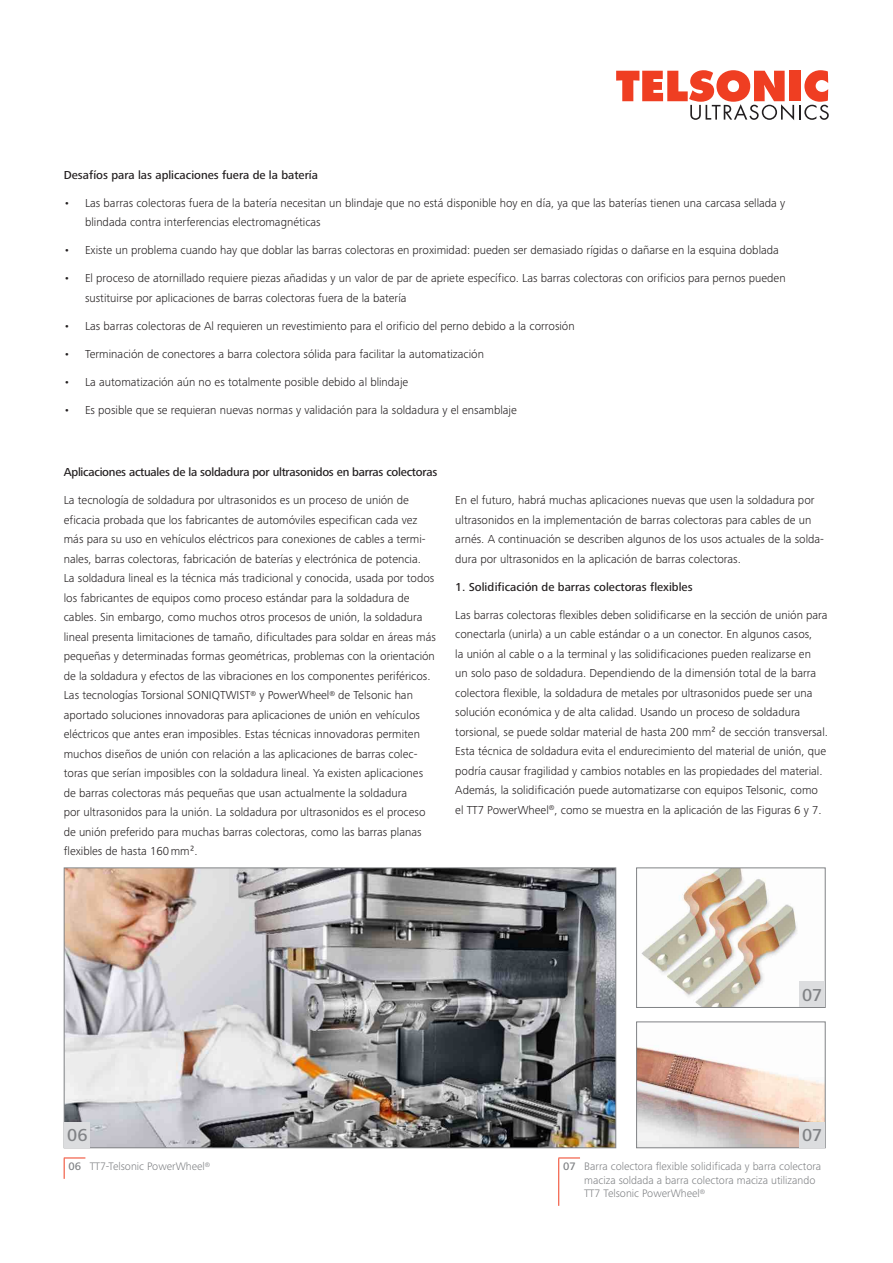
<style>
.page{position:relative;width:893px;height:1263px;background:#fff}
.page>*{position:absolute;margin:0;border:0;box-sizing:border-box;transform-origin:0 0}
.t1{font:500 18px "Frutiger Next Pro";color:#808285}
.t2{font:300 12px/19.5px "Frutiger Next Pro";color:#231f20}
.t3{font:500 12px "Frutiger Next Pro";color:#231f20}
.t4{font:500 12px "Frutiger Next Pro";letter-spacing:-.02em;color:#231f20}
.t5{font:300 11.25px/13.5px "Frutiger Next Pro";color:#808285}
.s1{font-weight:500}
</style>
<div class="page">
<svg style="left:616px;top:70px;width:213px;height:50px"></svg>
<svg style="left:63px;top:867px;width:553px;height:281px;background:#9a9796"></svg>
<svg style="left:636px;top:867px;width:190px;height:141px"></svg>
<svg style="left:636px;top:1021px;width:190px;height:127px"></svg>
<div style="left:65px;top:1122px;width:25px;height:25px;background:#dcdddf"></div>
<div style="left:799px;top:1122px;width:26px;height:25px;background:#dcdddf"></div>
<div style="left:799px;top:981px;width:26px;height:26px;background:#dcdddf"></div>
<svg style="left:64px;top:1157px;width:21px;height:22px"></svg>
<svg style="left:558px;top:1157px;width:22px;height:1px"></svg>
<hr style="left:558px;top:1158px;width:1px;height:48px;background:#ef3e22">
<p class="t3" style="left:64px;top:168px;width:256px">Desafíos para las aplicaciones fuera de la batería</p>
<p class="t2" style="left:85px;top:193px;width:702px;text-indent:-21px">• Las barras colectoras fuera de la batería necesitan un blindaje que no está disponible hoy en día, ya que las baterías tienen una carcasa sellada y blindada contra interferencias electromagnéticas</p>
<p class="t2" style="left:64px;top:240px;width:717px">• Existe un problema cuando hay que doblar las barras colectoras en proximidad: pueden ser demasiado rígidas o dañarse en la esquina doblada</p>
<p class="t2" style="left:85px;top:268px;width:702px;text-indent:-21px">• El proceso de atornillado requiere piezas añadidas y un valor de par de apriete específico. Las barras colectoras con orificios para pernos pueden sustituirse por aplicaciones de barras colectoras fuera de la batería</p>
<p class="t2" style="left:64px;top:316px;width:512px">• Las barras colectoras de Al requieren un revestimiento para el orificio del perno debido a la corrosión</p>
<p class="t2" style="left:64px;top:344px;width:422px">• Terminación de conectores a barra colectora sólida para facilitar la automatización</p>
<p class="t2" style="left:64px;top:372px;width:346px">• La automatización aún no es totalmente posible debido al blindaje</p>
<p class="t2" style="left:64px;top:400px;width:455px">• Es posible que se requieran nuevas normas y validación para la soldadura y el ensamblaje</p>
<p class="t4" style="left:64px;top:466px;width:375px">Aplicaciones actuales de la soldadura por ultrasonidos en barras colectoras</p>
<p class="t2" style="left:64px;top:491px;width:374px">La tecnología de soldadura por ultrasonidos es un proceso de unión de eficacia probada que los fabricantes de automóviles especifican cada vez más para su uso en vehículos eléctricos para conexiones de cables a termi&shy;nales, barras colectoras, fabricación de baterías y electrónica de potencia.<br>La soldadura lineal es la técnica más tradicional y conocida, usada por todos los fabricantes de equipos como proceso estándar para la soldadura de cables. Sin embargo, como muchos otros procesos de unión, la soldadura lineal presenta limitaciones de tamaño, dificultades para soldar en áreas más pequeñas y determinadas formas geométricas, problemas con la orientación de la soldadura y efectos de las vibraciones en los componentes periféricos.<br>Las tecnologías Torsional SONIQTWIST<sup>®</sup> y PowerWheel<sup>®</sup> de Telsonic han aportado soluciones innovadoras para aplicaciones de unión en vehículos eléctricos que antes eran imposibles. Estas técnicas innovadoras permiten muchos diseños de unión con relación a las aplicaciones de barras colec&shy;toras que serían imposibles con la soldadura lineal. Ya existen aplicaciones de barras colectoras más pequeñas que usan actualmente la soldadura<br>por ultrasonidos para la unión. La soldadura por ultrasonidos es el proceso de unión preferido para muchas barras colectoras, como las barras planas flexibles de hasta 160mm².</p>
<p class="t2" style="left:455px;top:491px;width:370px">En el futuro, habrá muchas aplicaciones nuevas que usen la soldadura por ultrasonidos en la implementación de barras colectoras para cables de un arnés. A continuación se describen algunos de los usos actuales de la solda&shy;dura por ultrasonidos en la aplicación de barras colectoras.</p>
<p class="t3" style="left:455px;top:580px;width:239px">1. Solidificación de barras colectoras flexibles</p>
<p class="t2" style="left:455px;top:605px;width:374px">Las barras colectoras flexibles deben solidificarse en la sección de unión para conectarla (unirla) a un cable estándar o a un conector. En algunos casos,<br>la unión al cable o a la terminal y las solidificaciones pueden realizarse en<br>un solo paso de soldadura. Dependiendo de la dimensión total de la barra colectora flexible, la soldadura de metales por ultrasonidos puede ser una solución económica y de alta calidad. Usando un proceso de soldadura torsional, se puede soldar material de hasta 200 mm² de sección transversal.<br>Esta técnica de soldadura evita el endurecimiento del material de unión, que podría causar fragilidad y cambios notables en las propiedades del material.<br>Además, la solidificación puede automatizarse con equipos Telsonic, como el TT7 PowerWheel<sup>®</sup>, como se muestra en la aplicación de las Figuras 6 y 7.</p>
<h1 class="t1" style="left:802px;top:984px;width:22px">07</h1>
<h1 class="t1" style="left:67px;top:1125px;width:22px">06</h1>
<h1 class="t1" style="left:802px;top:1125px;width:22px">07</h1>
<p class="t5" style="left:68px;top:1160px;width:143px"><span class="s1">06</span> TT7-Telsonic PowerWheel<sup>®</sup></p>
<p class="t5" style="left:584px;top:1160px;width:238px;text-indent:-21px"><span class="s1">07</span> Barra colectora flexible solidificada y barra colectora maciza soldada a barra colectora maciza utilizando<br>TT7 Telsonic PowerWheel<sup>®</sup></p>
</div>
